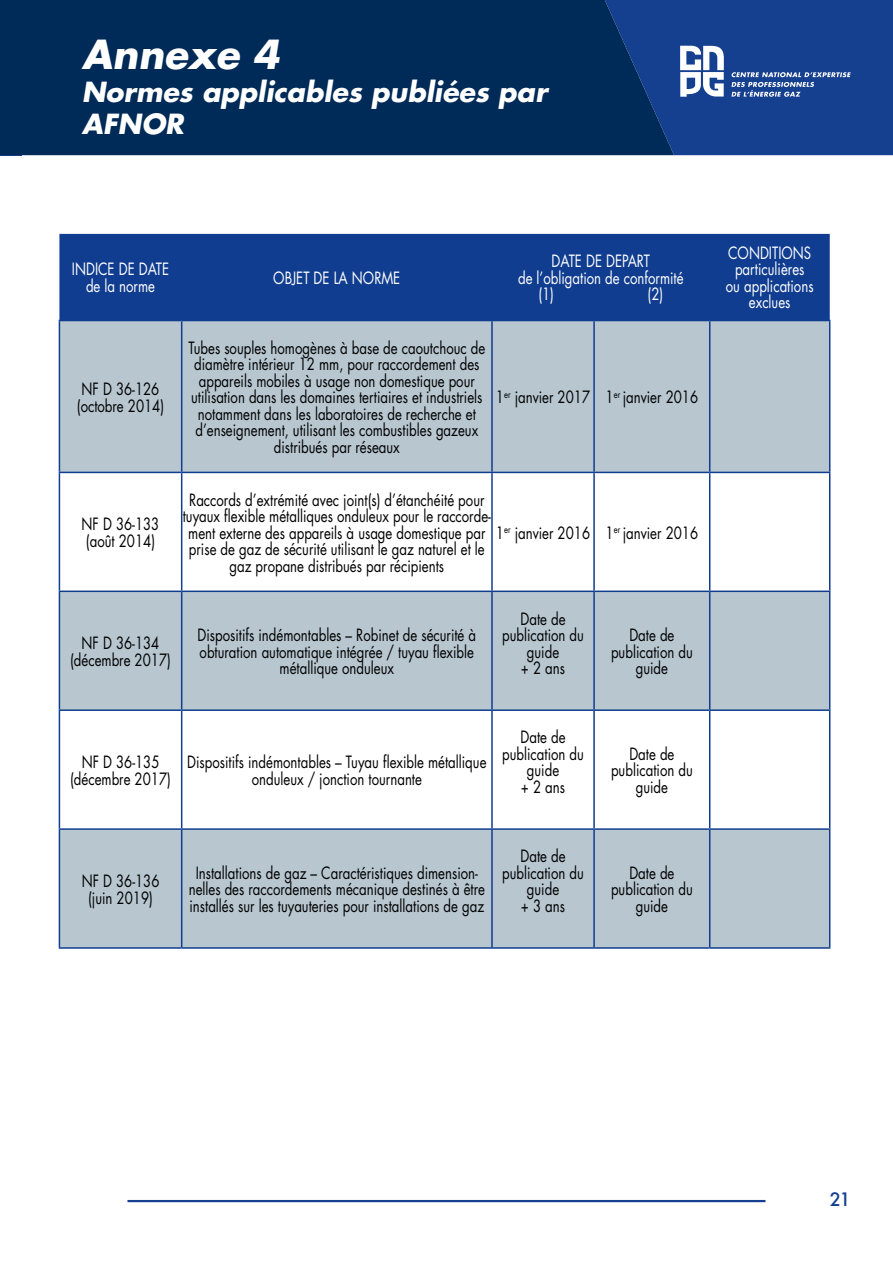
<style>
.page{position:relative;width:893px;height:1263px;background:#fff}
.page>*{position:absolute;margin:0;border:0;box-sizing:border-box;transform-origin:0 0}
.t1{font:italic 700 39px "Futura LT";color:#fff}
.t2{font:italic 700 27px/32.4px "Futura LT";color:#fff}
.t3{font:500 18px "Futura";color:#153f8f}
.t4{font:16.5px/16.5px "Futura LT";color:#000;text-align:center;scale:.8 1}
.t5{font:16.5px/16.5px "Futura LT";color:#fff;text-align:center;scale:.8 1}
</style>
<div class="page">
<hr style="left:128px;top:1200px;width:637px;height:1px;background:#153f8f">
<hr style="left:128px;top:1201px;width:637px;height:1px;background:#153f8f">
<div style="left:0;top:0;width:605px;height:155px;background:#002a57"></div>
<svg style="left:605px;top:0;width:288px;height:155px;background:#1d458d"></svg>
<div style="left:59px;top:234px;width:771px;height:86px;background:#103d8f"></div>
<svg style="left:60px;top:321px;width:769px;height:626px;fill:#b7c6cf"></svg>
<hr style="left:59px;top:320px;width:123px;height:1px;background:#103d8f">
<hr style="left:182px;top:320px;width:310px;height:1px;background:#103d8f">
<hr style="left:492px;top:320px;width:102px;height:1px;background:#103d8f">
<hr style="left:594px;top:320px;width:116px;height:1px;background:#103d8f">
<hr style="left:710px;top:320px;width:120px;height:1px;background:#103d8f">
<hr style="left:59px;top:472px;width:123px;height:1px;background:#103d8f">
<hr style="left:182px;top:472px;width:310px;height:1px;background:#103d8f">
<hr style="left:492px;top:472px;width:102px;height:1px;background:#103d8f">
<hr style="left:594px;top:472px;width:116px;height:1px;background:#103d8f">
<hr style="left:710px;top:472px;width:120px;height:1px;background:#103d8f">
<hr style="left:59px;top:590px;width:123px;height:2px;background:#103d8f">
<hr style="left:182px;top:590px;width:310px;height:2px;background:#103d8f">
<hr style="left:492px;top:590px;width:102px;height:2px;background:#103d8f">
<hr style="left:594px;top:590px;width:116px;height:2px;background:#103d8f">
<hr style="left:710px;top:590px;width:120px;height:2px;background:#103d8f">
<hr style="left:59px;top:709px;width:123px;height:2px;background:#103d8f">
<hr style="left:182px;top:709px;width:310px;height:2px;background:#103d8f">
<hr style="left:492px;top:709px;width:102px;height:2px;background:#103d8f">
<hr style="left:594px;top:709px;width:116px;height:2px;background:#103d8f">
<hr style="left:710px;top:709px;width:120px;height:2px;background:#103d8f">
<hr style="left:59px;top:828px;width:123px;height:2px;background:#103d8f">
<hr style="left:182px;top:828px;width:310px;height:2px;background:#103d8f">
<hr style="left:492px;top:828px;width:102px;height:2px;background:#103d8f">
<hr style="left:594px;top:828px;width:116px;height:2px;background:#103d8f">
<hr style="left:710px;top:828px;width:120px;height:2px;background:#103d8f">
<hr style="left:59px;top:947px;width:123px;height:2px;background:#103d8f">
<hr style="left:182px;top:947px;width:310px;height:2px;background:#103d8f">
<hr style="left:492px;top:947px;width:102px;height:2px;background:#103d8f">
<hr style="left:594px;top:947px;width:116px;height:2px;background:#103d8f">
<hr style="left:710px;top:947px;width:120px;height:2px;background:#103d8f">
<hr style="left:59px;top:321px;width:1px;height:151px;background:#103d8f">
<hr style="left:59px;top:473px;width:1px;height:117px;background:#103d8f">
<hr style="left:59px;top:592px;width:1px;height:117px;background:#103d8f">
<hr style="left:59px;top:711px;width:1px;height:117px;background:#103d8f">
<hr style="left:59px;top:830px;width:1px;height:117px;background:#103d8f">
<hr style="left:181px;top:321px;width:1px;height:151px;background:#103d8f">
<hr style="left:491px;top:321px;width:2px;height:151px;background:#103d8f">
<hr style="left:593px;top:321px;width:2px;height:151px;background:#103d8f">
<hr style="left:709px;top:321px;width:1px;height:151px;background:#103d8f">
<hr style="left:829px;top:321px;width:1px;height:151px;background:#103d8f">
<hr style="left:181px;top:473px;width:1px;height:117px;background:#103d8f">
<hr style="left:491px;top:473px;width:2px;height:117px;background:#103d8f">
<hr style="left:593px;top:473px;width:2px;height:117px;background:#103d8f">
<hr style="left:709px;top:473px;width:1px;height:117px;background:#103d8f">
<hr style="left:829px;top:473px;width:1px;height:117px;background:#103d8f">
<hr style="left:181px;top:592px;width:1px;height:117px;background:#103d8f">
<hr style="left:491px;top:592px;width:2px;height:117px;background:#103d8f">
<hr style="left:593px;top:592px;width:2px;height:117px;background:#103d8f">
<hr style="left:709px;top:592px;width:1px;height:117px;background:#103d8f">
<hr style="left:829px;top:592px;width:1px;height:117px;background:#103d8f">
<hr style="left:181px;top:711px;width:1px;height:117px;background:#103d8f">
<hr style="left:491px;top:711px;width:2px;height:117px;background:#103d8f">
<hr style="left:593px;top:711px;width:2px;height:117px;background:#103d8f">
<hr style="left:709px;top:711px;width:1px;height:117px;background:#103d8f">
<hr style="left:829px;top:711px;width:1px;height:117px;background:#103d8f">
<hr style="left:181px;top:830px;width:1px;height:117px;background:#103d8f">
<hr style="left:491px;top:830px;width:2px;height:117px;background:#103d8f">
<hr style="left:593px;top:830px;width:2px;height:117px;background:#103d8f">
<hr style="left:709px;top:830px;width:1px;height:117px;background:#103d8f">
<hr style="left:829px;top:830px;width:1px;height:117px;background:#103d8f">
<h1 class="t1" style="left:82px;top:29px;width:199px">Annexe 4</h1>
<h2 class="t2" style="left:82px;top:75px;width:467px">Normes applicables publiées par<br>AFNOR</h2>
<p class="t5" style="left:72px;top:261px;width:123px">INDICE DE DATE de la norme</p>
<p class="t5" style="left:273px;top:269px;width:160px">OBJET DE LA NORME</p>
<p class="t5" style="left:552px;top:253px;width:125px">DATE DE DEPART</p>
<p class="t5" style="left:518px;top:269px;width:208px">de l’obligation de conformité</p>
<p class="t5" style="left:538px;top:286px;width:21px">(1)</p>
<p class="t5" style="left:648px;top:286px;width:21px">(2)</p>
<p class="t4" style="left:77px;top:381px;width:111px;text-align:left">NF D 36-126 (octobre 2014)</p>
<p class="t4" style="left:188px;top:340px;width:373px">Tubes souples homogènes à base de caoutchouc de diamètre intérieur 12 mm, pour raccordement des appareils mobiles à usage non domestique pour utilisation dans les domaines tertiaires et industriels notamment dans les laboratoires de recherche et d’enseignement, utilisant les combustibles gazeux distribués par réseaux</p>
<p class="t4" style="left:496px;top:389px;width:254px">1<sup>er</sup> janvier 2017 1<sup>er</sup> janvier 2016</p>
<p class="t4" style="left:82px;top:516px;width:99px;text-align:left">NF D 36-133 (août 2014)</p>
<p class="t4" style="left:183px;top:491px;width:387px">Raccords d’extrémité avec joint(s) d’étanchéité pour tuyaux flexible métalliques onduleux pour le raccorde&shy;ment externe des appareils à usage domestique par prise de gaz de sécurité utilisant le gaz naturel et le gaz propane distribués par récipients</p>
<p class="t4" style="left:496px;top:524px;width:254px">1<sup>er</sup> janvier 2016 1<sup>er</sup> janvier 2016</p>
<p class="t4" style="left:70px;top:635px;width:127px">NF D 36-134 (décembre 2017)</p>
<p class="t4" style="left:197px;top:627px;width:350px">Dispositifs indémontables – Robinet de sécurité à obturation automatique intégrée / tuyau flexible métallique onduleux</p>
<p class="t4" style="left:502px;top:610px;width:104px">Date de publication du guide<br>+ 2 ans</p>
<p class="t4" style="left:70px;top:754px;width:127px">NF D 36-135 (décembre 2017)</p>
<p class="t4" style="left:187px;top:754px;width:376px">Dispositifs indémontables – Tuyau flexible métallique onduleux / jonction tournante</p>
<p class="t4" style="left:502px;top:729px;width:104px">Date de publication du guide<br>+ 2 ans</p>
<p class="t4" style="left:82px;top:873px;width:99px">NF D 36-136 (juin 2019)</p>
<p class="t4" style="left:189px;top:865px;width:372px">Installations de gaz – Caractéristiques dimension&shy;nelles des raccordements mécanique destinés à être installés sur les tuyauteries pour installations de gaz</p>
<p class="t4" style="left:502px;top:848px;width:104px">Date de publication du guide<br>+ 3 ans</p>
<p class="t4" style="left:611px;top:627px;width:104px">Date de publication du guide</p>
<p class="t4" style="left:611px;top:746px;width:104px">Date de publication du guide</p>
<p class="t4" style="left:611px;top:865px;width:104px">Date de publication du guide</p>
<p class="t5" style="left:726px;top:245px;width:111px">CONDITIONS particulières ou applications exclues</p>
<p class="t3" style="left:830px;top:1186px;width:22px">21</p>
</div>
